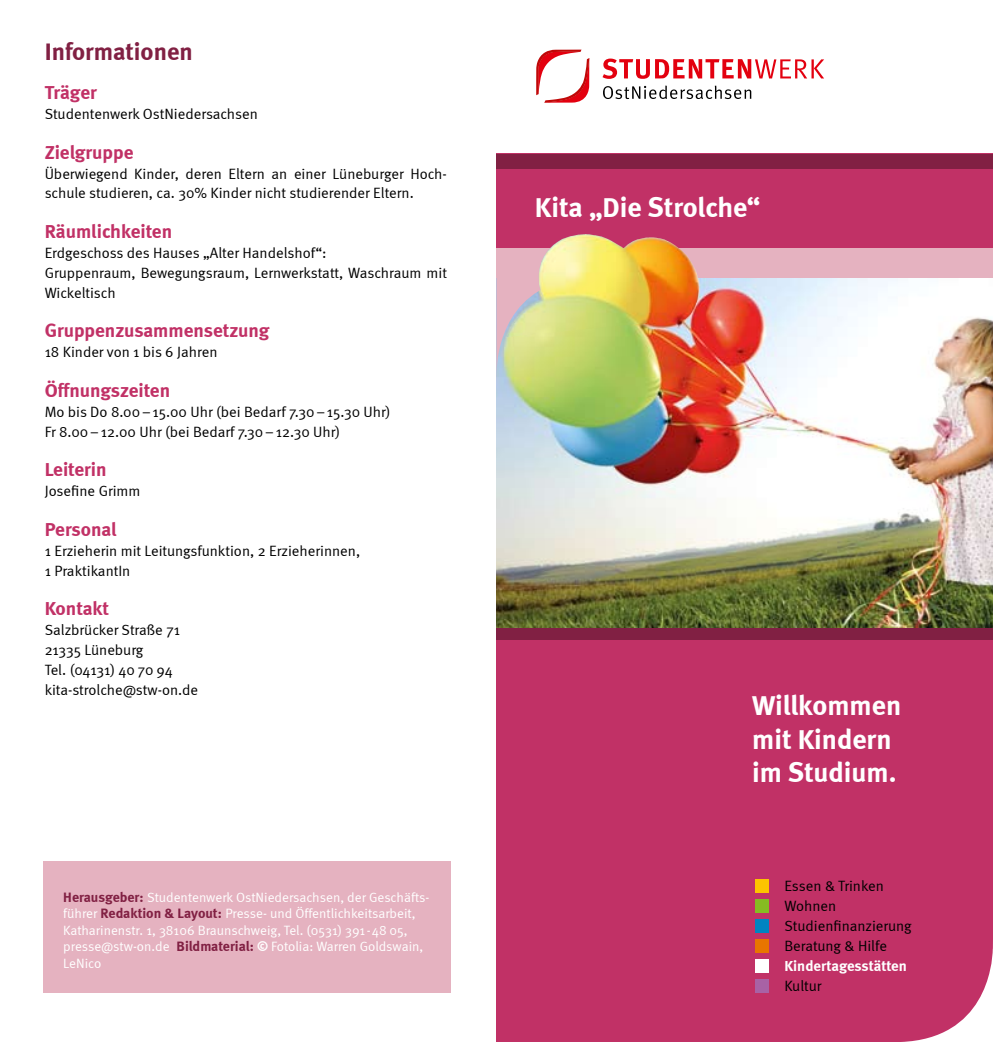
<style>
.page{position:relative;width:993px;height:1042px;background:#fff}
.page>*{position:absolute;margin:0;border:0;box-sizing:border-box;transform-origin:0 0}
.t1{font:700 28px/33.6px "Meta";color:#fff}
.t2{font:700 24.5px "Meta";color:#812043}
.t3{font:700 19.25px "Meta";color:#c13166}
.t4{font:14.88px/19.8px "Meta Normal";color:#000}
.t5{font:700 14.88px "Meta";color:#fff}
.t6{font:13.47px/16.4px "Meta Normal";color:#fff}
.s1{font-family:"Meta";font-weight:700;font-size:14px;color:#812043}
.s2{font-family:"Meta";font-weight:700}
</style>
<div class="page">
<div style="left:496px;top:154px;width:496px;height:888px;background:#c13166"></div>
<div style="left:496px;top:154px;width:496px;height:15px;background:#812043"></div>
<div style="left:496px;top:625px;width:496px;height:15px;background:#812043"></div>
<svg style="left:755px;top:879px;width:237px;height:163px"></svg>
<svg style="left:603px;top:86px;width:148px;height:13px"></svg>
<svg style="left:602px;top:59px;width:221px;height:20px"></svg>
<svg style="left:536px;top:50px;width:53px;height:53px"></svg>
<img style="left:496px;top:278px;width:496px;height:349px">
<div style="left:43px;top:861px;width:407px;height:131px;background:#e5b2c0"></div>
<svg style="left:584px;top:240px;width:84px;height:1px"></svg>
<svg style="left:496px;top:248px;width:496px;height:30px;fill:#e5b2c0"></svg>
<svg style="left:496px;top:277px;width:92px;height:104px"></svg>
<img style="left:532px;top:234px;width:52px;height:70px">
<h2 class="t2" style="left:45px;top:36px;width:150px">Informationen</h2>
<p class="t3" style="left:45px;top:81px;width:54px">Träger</p>
<p class="t4" style="left:45px;top:104px;width:215px">Studentenwerk OstNiedersachsen</p>
<p class="t3" style="left:45px;top:141px;width:90px">Zielgruppe</p>
<p class="t4" style="left:45px;top:163px;width:403px">Überwiegend Kinder, deren Eltern an einer Lüneburger Hoch&shy;schule studieren, ca. 30% Kinder nicht studierender Eltern.</p>
<p class="t3" style="left:45px;top:220px;width:129px">Räumlichkeiten</p>
<p class="t4" style="left:45px;top:243px;width:403px">Erdgeschoss des Hauses „Alter Handelshof“:<br>Gruppenraum, Bewegungsraum, Lernwerkstatt, Waschraum mit<br>Wickeltisch</p>
<p class="t3" style="left:45px;top:319px;width:226px">Gruppenzusammensetzung</p>
<p class="t4" style="left:45px;top:342px;width:174px">18 Kinder von 1 bis 6 Jahren</p>
<p class="t3" style="left:45px;top:379px;width:127px">Öffnungszeiten</p>
<p class="t4" style="left:45px;top:401px;width:347px">Mo bis Do 8.00–15.00 Uhr (bei Bedarf 7.30–15.30 Uhr)<br>Fr 8.00–12.00 Uhr (bei Bedarf 7.30–12.30 Uhr)</p>
<p class="t3" style="left:45px;top:458px;width:63px">Leiterin</p>
<p class="t4" style="left:45px;top:481px;width:97px">Josefine Grimm</p>
<p class="t3" style="left:45px;top:518px;width:73px">Personal</p>
<p class="t4" style="left:45px;top:540px;width:317px">1 Erzieherin mit Leitungsfunktion, 2 Erzieherinnen,<br>1 PraktikantIn</p>
<p class="t3" style="left:45px;top:597px;width:66px">Kontakt</p>
<p class="t4" style="left:45px;top:620px;width:155px">Salzbrücker Straße 71<br>21335 Lüneburg<br>Tel. (04131) 40 70 94 kita-strolche@stw-on.de</p>
<p class="t6" style="left:63px;top:888px;width:367px"><span class="s1">Herausgeber:</span> Studentenwerk OstNiedersachsen, der Geschäfts&shy;führer <span class="s1">Redaktion &amp; Layout:</span> Presse- und Öffentlichkeitsarbeit, Katharinenstr. 1, 38106 Braunschweig, Tel. (0531) 391-48 05, presse@stw-on.de <span class="s1">Bildmaterial:</span> <span class="s2">©</span> Fotolia: Warren Goldswain, LeNico</p>
<h1 class="t1" style="left:535px;top:190px;width:227px">Kita „Die Strolche“</h1>
<h1 class="t1" style="left:752px;top:688px;width:150px">Willkommen mit Kindern im Studium.</h1>
<p class="t4" style="left:784px;top:876px;width:129px">Essen &amp; Trinken<br>Wohnen<br>Studienfinanzierung<br>Beratung &amp; Hilfe</p>
<p class="t5" style="left:784px;top:957px;width:124px">Kindertagesstätten</p>
<p class="t4" style="left:784px;top:975px;width:39px">Kultur</p>
</div>
